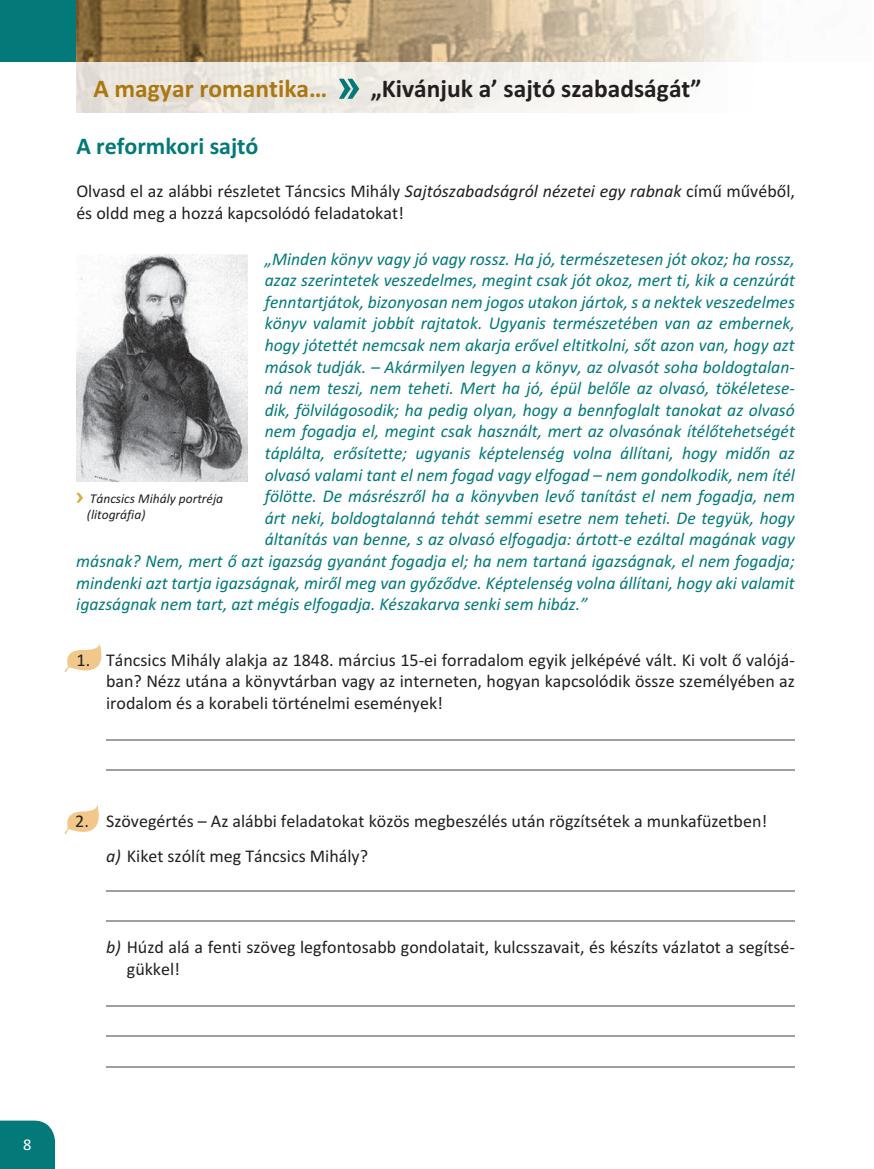
<style>
.page{position:relative;width:874px;height:1169px;background:#fff}
.page>*{position:absolute;margin:0;border:0;box-sizing:border-box;transform-origin:0 0}
.t1{font:700 25.5px "Calibri";color:#231f20}
.t2{font:700 25.5px "Calibri";color:#ab7711}
.t3{font:700 24px "Calibri";color:#037979}
.t4{font:italic 18px "Calibri";color:#037979}
.t5{font:18px/21.6px "Calibri";color:#231f20}
.t6{font:16.5px "Calibri";color:#fff}
.t7{font:italic 13.5px/16.2px "Calibri";color:#231f20}
.s1{font-style:italic}
</style>
<div class="page">
<div style="left:0;top:0;width:76px;height:62px;background:#037979"></div>
<img style="left:76px;top:0;width:679px;height:113px">
<svg style="left:339px;top:79px;width:20px;height:20px"></svg>
<hr style="left:106px;top:739px;width:689px;height:1px;background:#9d9fa2">
<hr style="left:106px;top:769px;width:689px;height:1px;background:#9d9fa2">
<hr style="left:106px;top:890px;width:689px;height:2px;background:#9d9fa2">
<hr style="left:106px;top:920px;width:689px;height:2px;background:#9d9fa2">
<hr style="left:106px;top:1005px;width:689px;height:1px;background:#9d9fa2">
<hr style="left:106px;top:1035px;width:689px;height:1px;background:#9d9fa2">
<hr style="left:106px;top:1066px;width:689px;height:2px;background:#9d9fa2">
<svg style="left:64px;top:643px;width:38px;height:29px"></svg>
<svg style="left:64px;top:805px;width:35px;height:29px"></svg>
<img style="left:76px;top:254px;width:172px;height:228px">
<svg style="left:76px;top:493px;width:7px;height:10px"></svg>
<div style="left:0;top:1120px;width:55px;height:49px;background:#037979"></div>
<h1 class="t2" style="left:93px;top:73px;width:236px">A magyar romantika…</h1>
<h1 class="t1" style="left:371px;top:73px;width:332px">„Kivánjuk a’ sajtó szabadságát”</h1>
<h2 class="t3" style="left:76px;top:131px;width:184px">A reformkori sajtó</h2>
<p class="t5" style="left:76px;top:180px;width:720px">Olvasd el az alábbi részletet Táncsics Mihály <span class="s1">Sajtószabadságról nézetei egy rabnak</span> című művéből, és oldd meg a hozzá kapcsolódó feladatokat!</p>
<p class="t4" style="left:265px;top:246px;width:532px">„Minden könyv vagy jó vagy rossz. Ha jó, természetesen jót okoz; ha rossz,</p>
<p class="t4" style="left:265px;top:268px;width:532px">azaz szerintetek veszedelmes, megint csak jót okoz, mert ti, kik a cenzúrát</p>
<p class="t4" style="left:265px;top:289px;width:532px">fenntartjátok, bizonyosan nem jogos utakon jártok, s a nektek veszedelmes</p>
<p class="t4" style="left:265px;top:311px;width:532px">könyv valamit jobbít rajtatok. Ugyanis természetében van az embernek,</p>
<p class="t4" style="left:265px;top:333px;width:532px">hogy jótettét nemcsak nem akarja erővel eltitkolni, sőt azon van, hogy azt</p>
<p class="t4" style="left:265px;top:354px;width:532px">mások tudják. – Akármilyen legyen a könyv, az olvasót soha boldogtalan-</p>
<p class="t4" style="left:265px;top:376px;width:532px">ná nem teszi, nem teheti. Mert ha jó, épül belőle az olvasó, tökéletese-</p>
<p class="t4" style="left:265px;top:397px;width:531px">dik, fölvilágosodik; ha pedig olyan, hogy a bennfoglalt tanokat az olvasó</p>
<p class="t4" style="left:265px;top:419px;width:532px">nem fogadja el, megint csak használt, mert az olvasónak ítélőtehetségét</p>
<p class="t4" style="left:265px;top:441px;width:532px">táplálta, erősítette; ugyanis képtelenség volna állítani, hogy midőn az</p>
<p class="t4" style="left:265px;top:462px;width:532px">olvasó valami tant el nem fogad vagy elfogad – nem gondolkodik, nem ítél</p>
<p class="t4" style="left:265px;top:484px;width:532px">fölötte. De másrészről ha a könyvben levő tanítást el nem fogadja, nem</p>
<p class="t4" style="left:265px;top:505px;width:532px">árt neki, boldogtalanná tehát semmi esetre nem teheti. De tegyük, hogy</p>
<p class="t4" style="left:265px;top:527px;width:532px">áltanítás van benne, s az olvasó elfogadja: ártott-e ezáltal magának vagy</p>
<p class="t4" style="left:76px;top:549px;width:720px">másnak? Nem, mert ő azt igazság gyanánt fogadja el; ha nem tartaná igazságnak, el nem fogadja;</p>
<p class="t4" style="left:76px;top:570px;width:720px">mindenki azt tartja igazságnak, miről meg van győződve. Képtelenség volna állítani, hogy aki valamit</p>
<p class="t4" style="left:76px;top:592px;width:513px">igazságnak nem tart, azt mégis elfogadja. Készakarva senki sem hibáz.”</p>
<p class="t5" style="left:106px;top:648px;width:690px;text-align:justify">Táncsics Mihály alakja az 1848. március 15-ei forradalom egyik jelképévé vált. Ki volt ő valójá&shy;ban? Nézz utána a könyvtárban vagy az interneten, hogyan kapcsolódik össze személyében az irodalom és a korabeli történelmi események!</p>
<p class="t7" style="left:87px;top:489px;width:138px">Táncsics Mihály portréja (litográfia)</p>
<p class="t5" style="left:77px;top:648px;width:15px">1.</p>
<p class="t5" style="left:75px;top:810px;width:15px">2.</p>
<p class="t5" style="left:106px;top:803px;width:663px;line-height:34.3px">Szövegértés – Az alábbi feladatokat közös megbeszélés után rögzítsétek a munkafüzetben! <span class="s1">a)</span> Kiket szólít meg Táncsics Mihály?</p>
<p class="t5" style="left:127px;top:936px;width:670px;text-indent:-21px"><span class="s1">b)</span> Húzd alá a fenti szöveg legfontosabb gondolatait, kulcsszavait, és készíts vázlatot a segítsé&shy;gükkel!</p>
<p class="t6" style="left:23px;top:1134px;width:10px">8</p>
</div>
